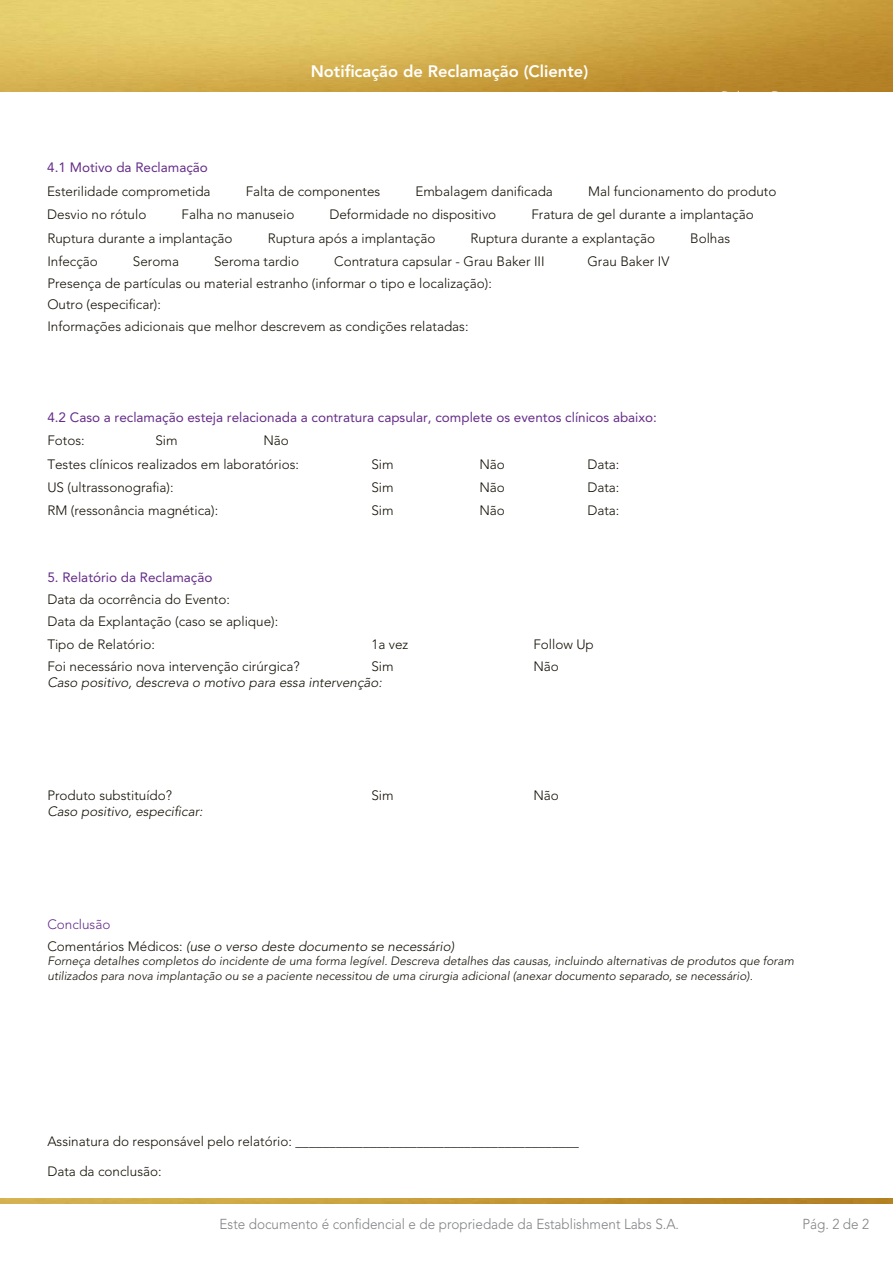
<style>
.page{position:relative;width:893px;height:1263px;background:#fff}
.page>*{position:absolute;margin:0;border:0;box-sizing:border-box;transform-origin:0 0}
.t1{font:800 16.5px "Avenir LT Std";color:#fff}
.t2{font:300 14.4px "Avenir LT Std";color:#808285;scale:.94 1}
.t3{font:300 13.5px/21.6px "Avenir LT Std";color:#141006}
.t4{font:italic 300 13.5px/22.5px "Avenir LT Std";color:#141006}
.t5{font:13.5px "Avenir LT Std";color:#652d89}
.t6{font:italic 300 12px/14.4px "Avenir LT Std";color:#141006}
.s1{font-style:normal;color:#652d89}
.s2{font-style:normal}
</style>
<div class="page">
<img style="left:0;top:0;width:893px;height:91px">
<img style="left:0;top:1198px;width:893px;height:5px">
<p class="t1" style="left:311px;top:61px;width:279px">Notificação de Reclamação (Cliente)</p>
<p class="t5" style="left:47px;top:160px;width:162px">4.1 Motivo da Reclamação</p>
<p class="t3" style="left:47px;top:180px;width:165px">Esterilidade comprometida</p>
<p class="t3" style="left:246px;top:180px;width:136px">Falta de componentes</p>
<p class="t3" style="left:415px;top:180px;width:139px">Embalagem danificada</p>
<p class="t3" style="left:588px;top:180px;width:190px">Mal funcionamento do produto</p>
<p class="t3" style="left:47px;top:204px;width:101px">Desvio no rótulo</p>
<p class="t3" style="left:182px;top:204px;width:114px">Falha no manuseio</p>
<p class="t3" style="left:329px;top:204px;width:168px">Deformidade no dispositivo</p>
<p class="t3" style="left:531px;top:204px;width:224px">Fratura de gel durante a implantação</p>
<p class="t3" style="left:47px;top:227px;width:187px">Ruptura durante a implantação</p>
<p class="t3" style="left:268px;top:227px;width:169px">Ruptura após a implantação</p>
<p class="t3" style="left:470px;top:227px;width:186px">Ruptura durante a explantação</p>
<p class="t3" style="left:690px;top:227px;width:42px">Bolhas</p>
<p class="t3" style="left:47px;top:251px;width:52px">Infecção</p>
<p class="t3" style="left:133px;top:251px;width:48px">Seroma</p>
<p class="t3" style="left:214px;top:251px;width:87px">Seroma tardio</p>
<p class="t3" style="left:334px;top:251px;width:212px">Contratura capsular - Grau Baker III</p>
<p class="t3" style="left:587px;top:251px;width:84px">Grau Baker IV</p>
<p class="t3" style="left:47px;top:272px;width:446px">Presença de partículas ou material estranho (informar o tipo e localização):<br>Outro (especificar):<br>Informações adicionais que melhor descrevem as condições relatadas:</p>
<p class="t5" style="left:47px;top:409px;width:611px">4.2 Caso a reclamação esteja relacionada a contratura capsular, complete os eventos clínicos abaixo:</p>
<p class="t3" style="left:47px;top:430px;width:39px">Fotos:</p>
<p class="t3" style="left:155px;top:430px;width:24px">Sim</p>
<p class="t3" style="left:47px;top:429px;width:253px;line-height:23.4px;text-indent:216px">Não<br>Testes clínicos realizados em laboratórios:</p>
<p class="t3" style="left:371px;top:453px;width:24px">Sim</p>
<p class="t3" style="left:479px;top:453px;width:27px">Não</p>
<p class="t3" style="left:587px;top:453px;width:34px">Data:</p>
<p class="t3" style="left:47px;top:477px;width:128px">US (ultrassonografia):</p>
<p class="t3" style="left:371px;top:477px;width:24px">Sim</p>
<p class="t3" style="left:479px;top:477px;width:27px">Não</p>
<p class="t3" style="left:587px;top:477px;width:34px">Data:</p>
<p class="t3" style="left:47px;top:500px;width:172px">RM (ressonância magnética):</p>
<p class="t3" style="left:371px;top:500px;width:24px">Sim</p>
<p class="t3" style="left:479px;top:500px;width:27px">Não</p>
<p class="t3" style="left:587px;top:500px;width:34px">Data:</p>
<p class="t5" style="left:47px;top:569px;width:167px">5. Relatório da Reclamação</p>
<p class="t3" style="left:47px;top:588px;width:232px;line-height:22.5px">Data da ocorrência do Evento:<br>Data da Explantação (caso se aplique):<br>Tipo de Relatório:</p>
<p class="t3" style="left:371px;top:633px;width:39px">1a vez</p>
<p class="t3" style="left:533px;top:633px;width:62px">Follow Up</p>
<p class="t3" style="left:47px;top:656px;width:254px">Foi necessário nova intervenção cirúrgica?</p>
<p class="t3" style="left:371px;top:656px;width:24px">Sim</p>
<p class="t3" style="left:533px;top:656px;width:27px">Não</p>
<p class="t4" style="left:47px;top:672px;width:336px">Caso positivo, descreva o motivo para essa intervenção:</p>
<p class="t3" style="left:47px;top:784px;width:126px">Produto substituído?</p>
<p class="t3" style="left:371px;top:784px;width:24px">Sim</p>
<p class="t3" style="left:533px;top:784px;width:27px">Não</p>
<p class="t4" style="left:47px;top:800px;width:157px">Caso positivo, especificar:</p>
<p class="t4" style="left:47px;top:913px;width:409px"><span class="s1">Conclusão<br></span><span class="s2">Comentários Médicos:</span> (use o verso deste documento se necessário)</p>
<p class="t6" style="left:47px;top:954px;width:748px">Forneça detalhes completos do incidente de uma forma legível. Descreva detalhes das causas, incluindo alternativas de produtos que foram utilizados para nova implantação ou se a paciente necessitou de uma cirurgia adicional (anexar documento separado, se necessário).</p>
<p class="t3" style="left:47px;top:1131px;width:533px">Assinatura do responsável pelo relatório: __________________________________________</p>
<p class="t3" style="left:47px;top:1161px;width:116px">Data da conclusão:</p>
<p class="t2" style="left:220px;top:1215px;width:490px">Este documento é confidencial e de propriedade da Establishment Labs S.A.</p>
<p class="t2" style="left:802px;top:1215px;width:73px">Pág. 2 de 2</p>
</div>
